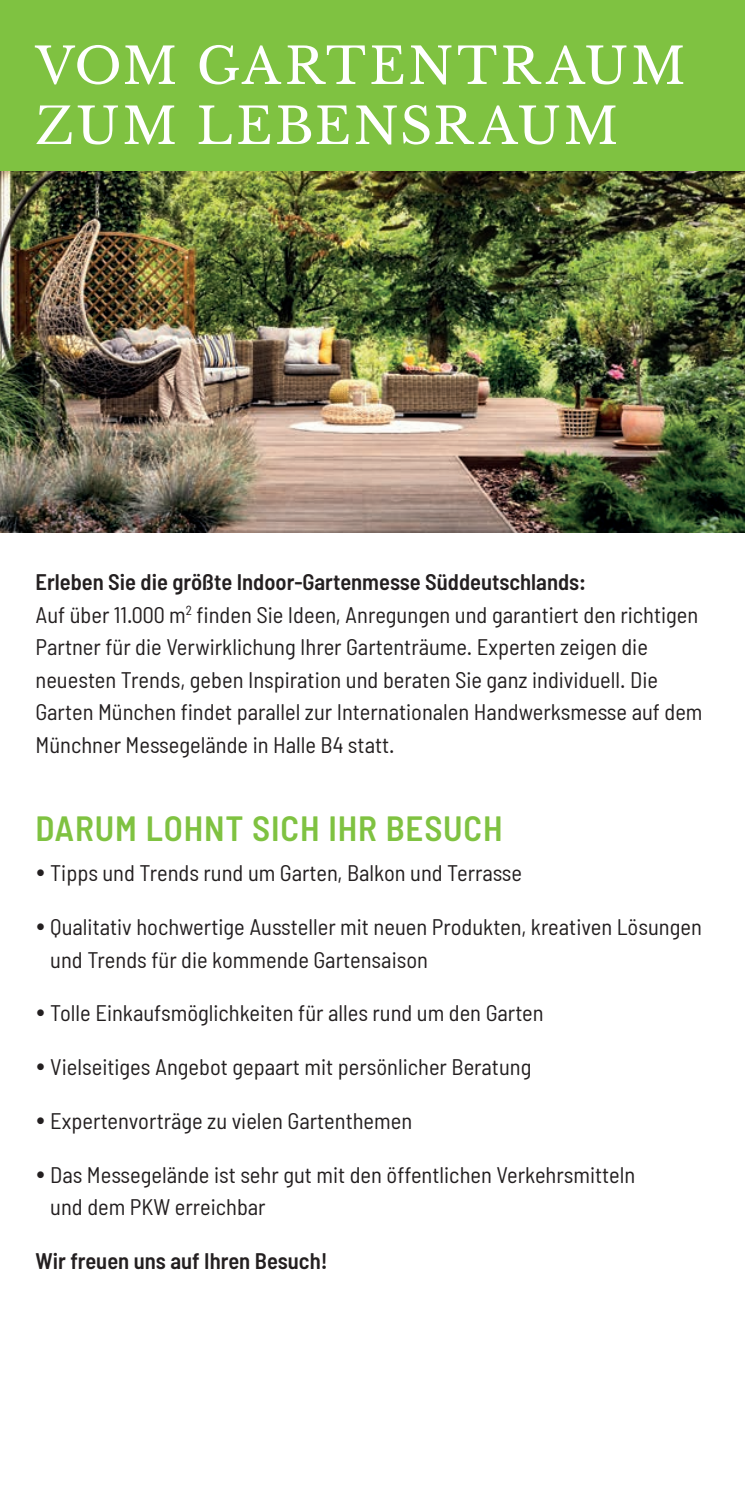
<style>
.page{position:relative;width:745px;height:1489px;background:#fff}
.page>*{position:absolute;margin:0;border:0;box-sizing:border-box;transform-origin:0 0}
.t1{font:50px/60px "Libre Baskerville";letter-spacing:.055em;color:#fff}
.t2{font:600 semi-condensed 35px "Barlow";letter-spacing:.025em;color:#7fc241}
.t3{font:semi-condensed 22.5px/32.5px "Barlow";color:#231f20}
.t4{font:600 semi-condensed 22.5px "Barlow";color:#231f20}
.s1{font-weight:600}
</style>
<div class="page">
<img style="left:0;top:171px;width:744px;height:361px">
<hr style="left:744px;top:1117px;width:1px;height:371px;background:#dcdddf">
<div style="left:0;top:0;width:744px;height:171px;background:#7fc241"></div>
<hr style="left:744px;top:0;width:1px;height:171px;background:#7fc241">
<h1 class="t1" style="left:35px;top:36px;width:651px">VOM GARTENTRAUM<br>ZUM LEBENSRAUM</h1>
<p class="t3" style="left:35px;top:565px;width:668px"><span class="s1">Erleben Sie die größte Indoor-Gartenmesse Süddeutschlands:<br></span>Auf über 11.000 m<sup>2</sup> finden Sie Ideen, Anregungen und garantiert den richtigen Partner für die Verwirklichung Ihrer Gartenträume. Experten zeigen die neuesten Trends, geben Inspiration und beraten Sie ganz individuell. Die Garten München findet parallel zur Internationalen Handwerksmesse auf dem Münchner Messegelände in Halle B4 statt.</p>
<h2 class="t2" style="left:35px;top:806px;width:468px">DARUM LOHNT SICH IHR BESUCH</h2>
<p class="t3" style="left:35px;top:856px;width:488px">• Tipps und Trends rund um Garten, Balkon und Terrasse</p>
<p class="t3" style="left:50px;top:910px;width:652px;text-indent:-15px">• Qualitativ hochwertige Aussteller mit neuen Produkten, kreativen Lösungen und Trends für die kommende Gartensaison</p>
<p class="t3" style="left:35px;top:996px;width:509px">• Tolle Einkaufsmöglichkeiten für alles rund um den Garten</p>
<p class="t3" style="left:35px;top:1050px;width:497px">• Vielseitiges Angebot gepaart mit persönlicher Beratung</p>
<p class="t3" style="left:35px;top:1103px;width:378px">• Expertenvorträge zu vielen Gartenthemen</p>
<p class="t3" style="left:50px;top:1157px;width:586px;text-indent:-15px">• Das Messegelände ist sehr gut mit den öffentlichen Verkehrsmitteln und dem PKW erreichbar</p>
<p class="t4" style="left:35px;top:1246px;width:293px">Wir freuen uns auf Ihren Besuch!</p>
</div>
